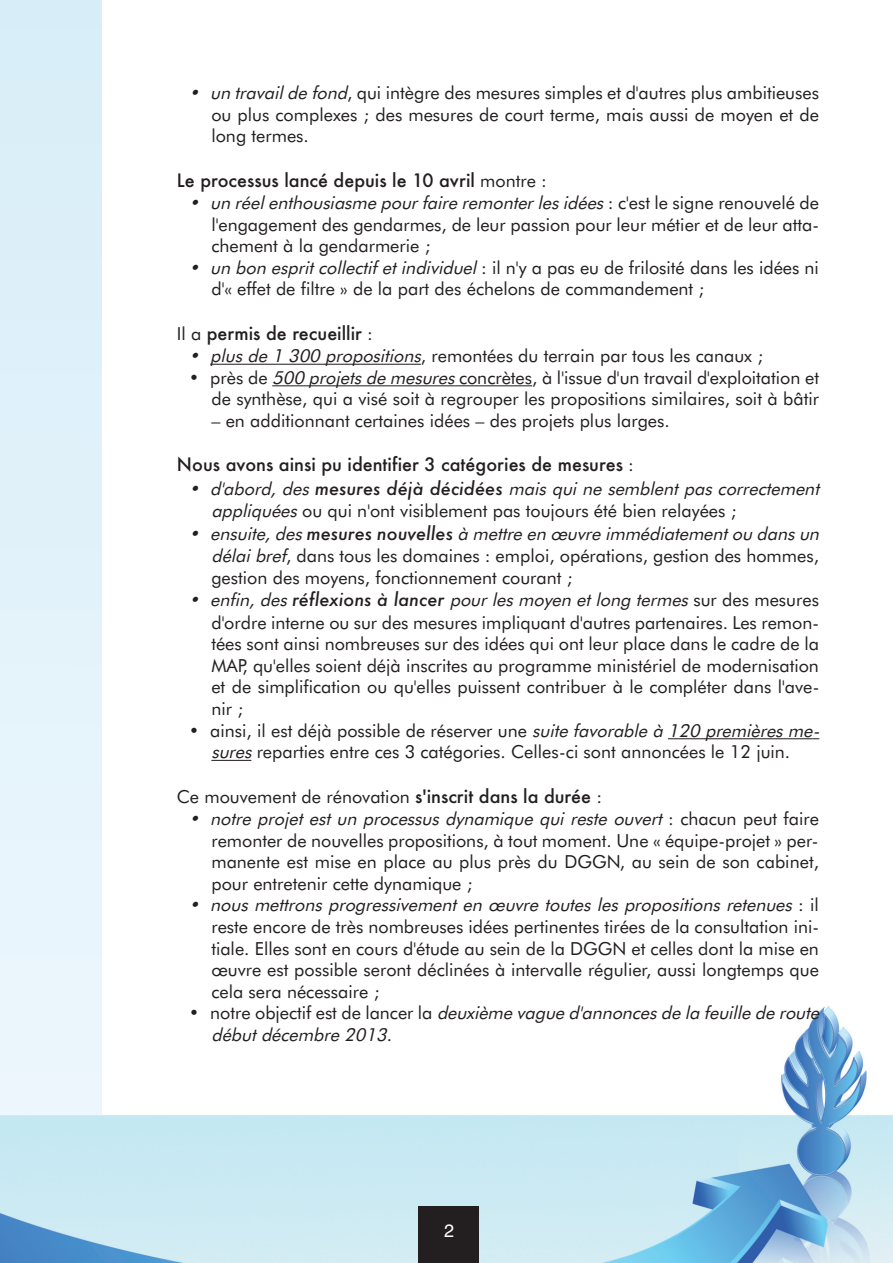
<style>
.page{position:relative;width:893px;height:1263px;background:#fff}
.page>*{position:absolute;margin:0;border:0;box-sizing:border-box;transform-origin:0 0}
.t1{font:18px/21.6px "Futura BT";color:#231f20;text-align:justify}
.t2{font:italic 18px/22.2px "Futura BT";color:#231f20}
.t3{font:500 18px "Futura";color:#231f20}
.t4{font:18px "Helvetica";color:#fff}
.s1{font-style:italic}
.s2{font-family:"Futura BT";font-weight:400}
.s3{font-family:"Futura";font-weight:500}
.s4{font-style:normal}
.s5{font-family:"Futura";font-weight:500;font-style:italic}
</style>
<div class="page">
<img style="left:0;top:1005px;width:892px;height:258px">
<div style="left:419px;top:1206px;width:60px;height:57px;background:#231f20"></div>
<div style="left:0;top:0;width:102px;height:1114px;background:#e2f2fa"></div>
<hr style="left:210px;top:364px;width:211px;height:1px;background:#231f20">
<hr style="left:272px;top:385px;width:182px;height:1px;background:#231f20">
<hr style="left:454px;top:385px;width:78px;height:1px;background:#231f20">
<hr style="left:668px;top:738px;width:145px;height:1px;background:#231f20">
<hr style="left:211px;top:760px;width:40px;height:1px;background:#231f20">
<p class="t1" style="left:211px;top:84px;width:609px;text-indent:-22px"><span class="s1">• untravaildefond</span>, qui intègre des mesures simples et d'autres plus ambitieuses ou plus complexes ; des mesures de court terme, mais aussi de moyen et de long termes.</p>
<p class="t3" style="left:177px;top:170px;width:372px">Le processus lancé depuis le 10 avril <span class="s2">montre :</span></p>
<p class="t1" style="left:211px;top:193px;width:609px;text-indent:-22px"><span class="s1">• un réel enthousiasme pour faire remonter les idées</span> : c ' est l e s i g n e re n o u ve l é d e l'engagement des gendarmes, de leur passion pour leur métier et de leur atta&shy;chement à la gendarmerie ;</p>
<p class="t1" style="left:211px;top:258px;width:609px;text-indent:-22px"><span class="s1">• unbonespritcollectif etindividuel</span>: il n'y a pas eu de frilosité dans les idées ni d'« effet de filtre » de la part des échelons de commandement ;</p>
<p class="t3" style="left:177px;top:323px;width:198px"><span class="s2">Il a</span> permis de recueillir <span class="s2">:</span></p>
<p class="t1" style="left:189px;top:346px;width:576px"><span class="s1">• plusde1300propositions</span>, remontées du terrain par tous les canaux ;</p>
<p class="t1" style="left:189px;top:368px;width:632px;text-align:right">• près de <span class="s1">500projetsdemesures</span>concrètes, à l'issue d'un travail d'exploitation et de synthèse, qui a visé soit à regrouper les propositions similaires, soit à bâtir</p>
<p class="t1" style="left:211px;top:411px;width:460px">– en additionnant certaines idées – des projets plus larges.</p>
<p class="t3" style="left:177px;top:455px;width:459px">Nous avons ainsi pu identifier 3 catégories de mesures <span class="s2">:</span></p>
<p class="t2" style="left:211px;top:479px;width:613px;text-indent:-22px">• d'abord, des <span class="s3">m es u res déjà dé cidé es</span> mais qui ne semblent pas correctement appliquées<span class="s4">ou qui n'ont visiblement pas toujours été bien relayées ;</span></p>
<p class="t1" style="left:211px;top:524px;width:613px;text-align:left;text-indent:-22px"><span class="s1">• ensuite, des</span> <span class="s5">m e s u re s n o u ve l l e s</span> <span class="s1">à mettre en œuvre immédiatement ou dans un délaibref</span>, dans tous les domaines : emploi, opérations, gestion des hommes, gestion des moyens, fonctionnement courant ;</p>
<p class="t1" style="left:211px;top:591px;width:609px;text-indent:-22px"><span class="s1">• enfin,des</span><span class="s5">réflexions à lancer</span> <span class="s1">pourlesmoyenetlongtermes</span>sur des mesures d'ordre interne ou sur des mesures impliquant d'autres partenaires. Les remon&shy;tées sont ainsi nombreuses sur des idées qui ont leur place dans le cadre de la MAP, qu'elles soient déjà inscrites au programme ministériel de modernisation et de simplification ou qu'elles puissent contribuer à le compléter dans l'ave&shy;nir ;</p>
<p class="t1" style="left:189px;top:721px;width:636px;text-align:center">• ainsi, il est déjà possible de réserver une <span class="s1">suitefavorableà120premièresme&shy;sures</span>reparties entre ces 3 catégories. Celles-ci sont annoncées le 12 juin.</p>
<p class="t1" style="left:177px;top:787px;width:427px">Ce mouvement de rénovation <span class="s3">s'inscrit dans la durée</span> :</p>
<p class="t1" style="left:211px;top:809px;width:609px;text-indent:-22px"><span class="s1">• notre projet est un processus dynamique qui reste ouvert</span> : c h a c u n p e u t fa i re remonter de nouvelles propositions, à tout moment. Une « équipe-projet » per&shy;manente est mise en place au plus près du DGGN, au sein de son cabinet, pour entretenir cette dynamique ;</p>
<p class="t1" style="left:211px;top:896px;width:609px;text-indent:-22px"><span class="s1">• nous mettrons progressivement en œuvre toutes les propositions retenues</span> : i l reste encore de très nombreuses idées pertinentes tirées de la consultation ini&shy;tiale. Elles sont en cours d'étude au sein de la DGGN et celles dont la mise en œuvre est possible seront déclinées à intervalle régulier, aussi longtemps que cela sera nécessaire ;</p>
<p class="t2" style="left:211px;top:1004px;width:613px;line-height:21.6px;text-indent:-22px"><span class="s4">• notre objectif est de lancer la</span> deuxièmevagued'annoncesdelafeuillederoute début décembre 2013<span class="s4">.</span></p>
<p class="t4" style="left:444px;top:1220px;width:12px">2</p>
</div>
